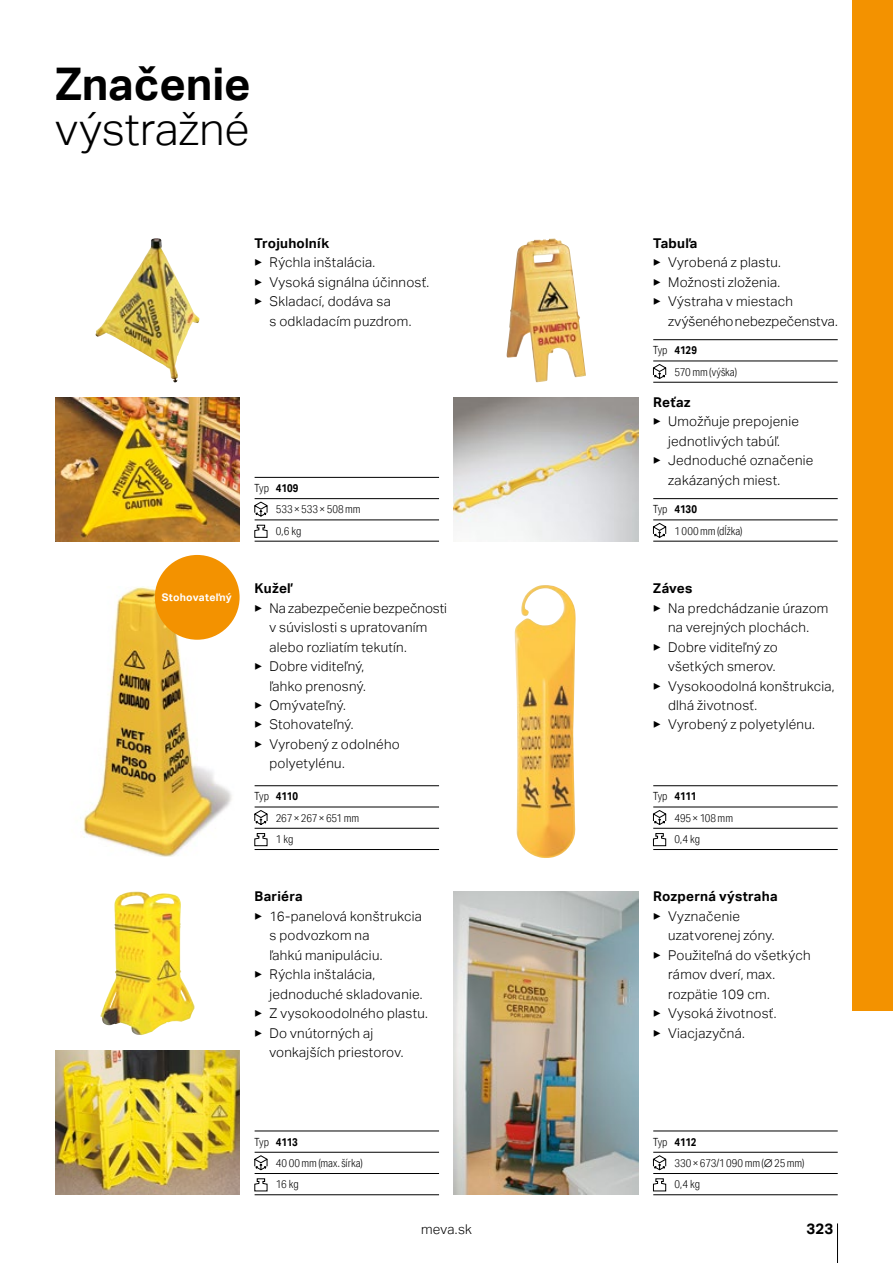
<style>
.page{position:relative;width:893px;height:1263px;background:#fff}
.page>*{position:absolute;margin:0;border:0;box-sizing:border-box;transform-origin:0 0}
.t1{font:300 45px "Aktiv Grotesk";color:#000}
.t2{font:700 45px "Aktiv Grotesk";color:#000}
.t3{font:700 15px "Aktiv Grotesk";color:#000}
.t4{font:300 13.5px/19.5px "Aktiv Grotesk";letter-spacing:.02em;color:#000}
.t5{font:700 13.5px "Aktiv Grotesk";letter-spacing:.015em;color:#000}
.t6{font:300 13.5px "Aktiv Grotesk";color:#000}
.t7{font:300 11.25px/21.3px "Aktiv Grotesk Cd";color:#000}
.t8{font:700 10.5px "Aktiv Grotesk";letter-spacing:.025em;color:#fff}
.s1{font-weight:700}
.s2{font-family:"Aktiv Grotesk"}
</style>
<div class="page">
<hr style="left:837px;top:1223px;width:1px;height:40px;background:#000">
<div style="left:853px;top:0;width:40px;height:1010px;background:#f39200"></div>
<img style="left:83px;top:587px;width:157px;height:269px">
<img style="left:454px;top:892px;width:184px;height:303px">
<img style="left:514px;top:585px;width:62px;height:273px">
<img style="left:506px;top:238px;width:80px;height:145px">
<img style="left:100px;top:892px;width:95px;height:143px">
<img style="left:454px;top:397px;width:184px;height:144px">
<img style="left:95px;top:238px;width:105px;height:144px">
<img style="left:55px;top:397px;width:185px;height:144px">
<img style="left:55px;top:1050px;width:185px;height:144px">
<hr style="left:255px;top:785px;width:184px;height:1px;background:#000">
<hr style="left:255px;top:849px;width:184px;height:1px;background:#000">
<svg style="left:254px;top:786px;width:185px;height:61px"></svg>
<hr style="left:255px;top:541px;width:184px;height:1px;background:#000">
<svg style="left:254px;top:477px;width:185px;height:64px"></svg>
<svg style="left:254px;top:1131px;width:185px;height:64px"></svg>
<svg style="left:653px;top:1131px;width:185px;height:64px"></svg>
<hr style="left:653px;top:785px;width:185px;height:1px;background:#000">
<hr style="left:653px;top:849px;width:185px;height:1px;background:#000">
<svg style="left:653px;top:786px;width:185px;height:61px"></svg>
<hr style="left:653px;top:339px;width:185px;height:1px;background:#000">
<hr style="left:653px;top:382px;width:185px;height:1px;background:#000">
<svg style="left:653px;top:340px;width:185px;height:42px"></svg>
<hr style="left:653px;top:498px;width:185px;height:1px;background:#000">
<hr style="left:653px;top:541px;width:185px;height:1px;background:#000">
<svg style="left:653px;top:499px;width:185px;height:42px"></svg>
<div style="left:155px;top:555px;width:85px;height:85px;background:#f39200;border-radius:50%"></div>
<h1 class="t2" style="left:55px;top:58px;width:197px">Značenie</h1>
<h1 class="t1" style="left:55px;top:103px;width:196px">výstražné</h1>
<p class="t5" style="left:255px;top:235px;width:76px">Trojuholník</p>
<p class="t4" style="left:255px;top:253px;width:176px">▶ Rýchla inštalácia.<br>▶ Vysoká signálna účinnosť. ▶ Skladací, dodáva sa</p>
<p class="t4" style="left:269px;top:311px;width:143px">s odkladacím puzdrom.</p>
<p class="t8" style="left:162px;top:591px;width:72px">Stohovateľný</p>
<p class="t7" style="left:276px;top:477px;width:86px;text-indent:-21px">Typ <span class="s1">4109<br></span>533 × 533 × 508 mm<br>0,6 kg</p>
<p class="t5" style="left:255px;top:580px;width:38px">Kužeľ</p>
<p class="t6" style="left:255px;top:600px;width:194px">▶ Na zabezpečenie bezpečnosti</p>
<p class="t4" style="left:269px;top:618px;width:159px">v súvislosti s upratovaním</p>
<p class="t4" style="left:269px;top:637px;width:139px">alebo rozliatím tekutín.</p>
<p class="t4" style="left:255px;top:657px;width:111px">▶ Dobre viditeľný,</p>
<p class="t4" style="left:269px;top:676px;width:98px">ľahko prenosný.</p>
<p class="t4" style="left:255px;top:696px;width:93px">▶ Omývateľný.</p>
<p class="t4" style="left:255px;top:715px;width:100px">▶ Stohovateľný.</p>
<p class="t4" style="left:255px;top:734px;width:147px">▶ Vyrobený z odolného</p>
<p class="t4" style="left:269px;top:754px;width:77px">polyetylénu.</p>
<p class="t7" style="left:276px;top:786px;width:85px;text-indent:-21px">Typ <span class="s1">4110<br></span>267 × 267 × 651 mm<br>1 kg</p>
<p class="t5" style="left:255px;top:889px;width:50px">Bariéra</p>
<p class="t4" style="left:255px;top:906px;width:169px">▶ 16-panelová konštrukcia</p>
<p class="t4" style="left:269px;top:926px;width:101px">s podvozkom na</p>
<p class="t4" style="left:269px;top:945px;width:114px">ľahkú manipuláciu.</p>
<p class="t4" style="left:255px;top:965px;width:122px">▶ Rýchla inštalácia,</p>
<p class="t4" style="left:269px;top:984px;width:155px">jednoduché skladovanie.</p>
<p class="t4" style="left:255px;top:1004px;width:175px">▶ Z vysokoodolného plastu.</p>
<p class="t4" style="left:255px;top:1023px;width:120px">▶ Do vnútorných aj</p>
<p class="t4" style="left:269px;top:1043px;width:135px">vonkajších priestorov.</p>
<p class="t5" style="left:653px;top:235px;width:46px">Tabuľa</p>
<p class="t4" style="left:653px;top:253px;width:129px">▶ Vyrobená z plastu.</p>
<p class="t4" style="left:653px;top:272px;width:129px">▶ Možnosti zloženia.</p>
<p class="t4" style="left:653px;top:292px;width:141px">▶ Výstraha v miestach</p>
<p class="t6" style="left:668px;top:313px;width:171px">zvýšeného nebezpečenstva.</p>
<p class="t7" style="left:674px;top:340px;width:64px;text-indent:-21px">Typ <span class="s1">4129<br></span>570 mm (výška)</p>
<p class="t5" style="left:653px;top:394px;width:39px">Reťaz</p>
<p class="t4" style="left:653px;top:412px;width:147px">▶ Umožňuje prepojenie</p>
<p class="t4" style="left:668px;top:431px;width:113px">jednotlivých tabúľ.</p>
<p class="t4" style="left:653px;top:451px;width:162px">▶ Jednoduché označenie</p>
<p class="t4" style="left:668px;top:470px;width:114px">zakázaných miest.</p>
<p class="t7" style="left:674px;top:499px;width:70px;text-indent:-21px">Typ <span class="s1">4130<br></span>1 000 mm (dĺžka)</p>
<p class="t5" style="left:653px;top:580px;width:41px">Záves</p>
<p class="t4" style="left:653px;top:598px;width:177px">▶ Na predchádzanie úrazom</p>
<p class="t4" style="left:668px;top:618px;width:143px">na verejných plochách.</p>
<p class="t4" style="left:653px;top:637px;width:126px">▶ Dobre viditeľný zo</p>
<p class="t4" style="left:668px;top:657px;width:109px">všetkých smerov.</p>
<p class="t4" style="left:653px;top:676px;width:183px">▶ Vysokoodolná konštrukcia,</p>
<p class="t4" style="left:668px;top:696px;width:90px">dlhá životnosť.</p>
<p class="t4" style="left:653px;top:715px;width:163px">▶ Vyrobený z polyetylénu.</p>
<p class="t7" style="left:674px;top:786px;width:60px;text-indent:-21px">Typ <span class="s1">4111<br></span>495 × 108 mm<br>0,4 kg</p>
<p class="t5" style="left:653px;top:889px;width:126px">Rozperná výstraha</p>
<p class="t4" style="left:653px;top:906px;width:88px">▶ Vyznačenie</p>
<p class="t4" style="left:668px;top:926px;width:108px">uzatvorenej zóny.</p>
<p class="t4" style="left:653px;top:945px;width:159px">▶ Použiteľná do všetkých</p>
<p class="t4" style="left:668px;top:965px;width:109px">rámov dverí, max.</p>
<p class="t4" style="left:668px;top:984px;width:103px">rozpätie 109 cm.</p>
<p class="t4" style="left:653px;top:1004px;width:125px">▶ Vysoká životnosť.</p>
<p class="t4" style="left:653px;top:1023px;width:93px">▶ Viacjazyčná.</p>
<p class="t7" style="left:276px;top:1131px;width:89px;text-indent:-21px">Typ <span class="s1">4113<br></span>40 00 mm (max. šírka)<br>16 kg</p>
<p class="t7" style="left:674px;top:1131px;width:131px;text-indent:-21px">Typ <span class="s1">4112<br></span>330 × 673/1 090 mm (<span class="s2">∅</span> 25 mm)<br>0,4 kg</p>
<p class="t4" style="left:421px;top:1219px;width:52px">meva.sk</p>
<p class="t3" style="left:806px;top:1220px;width:28px">323</p>
</div>
